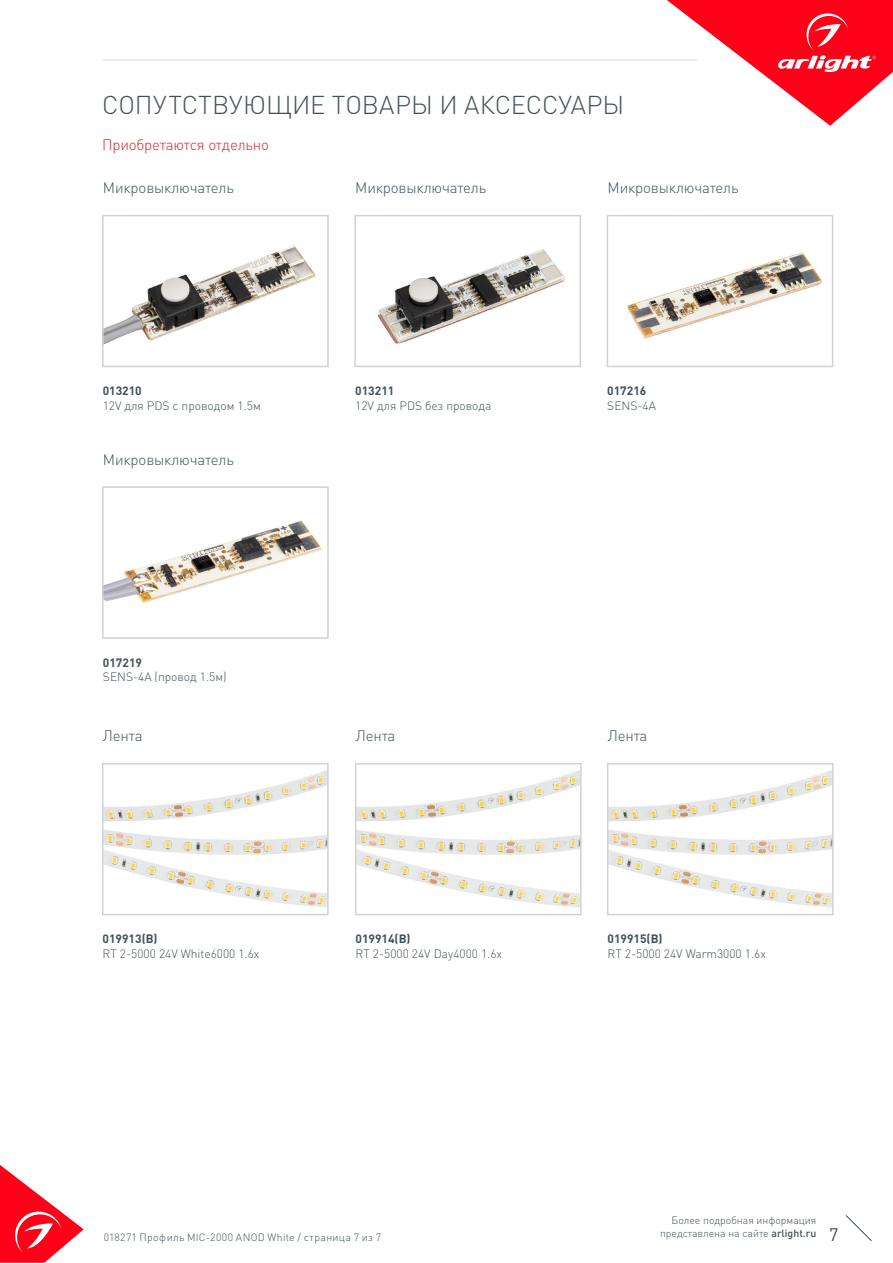
<style>
.page{position:relative;width:893px;height:1263px;background:#fff}
.page>*{position:absolute;margin:0;border:0;box-sizing:border-box;transform-origin:0 0}
.t1{font:300 25.5px "DIN Pro";color:#425159}
.t2{font:18px "DIN Pro";color:#425159}
.t3{font:300 15px "DIN Pro";letter-spacing:-.01em;color:#425159}
.t4{font:300 15px "DIN Pro";letter-spacing:-.01em;color:#d5262a}
.t5{font:300 12px "DIN Pro";color:#425159}
.t6{font:700 12px "DIN Pro";color:#425159}
.t7{font:300 10.5px "DIN Pro";color:#425159}
.t8{font:300 10.5px "DIN Pro";letter-spacing:.035em;color:#425159}
.s1{font-weight:500}
</style>
<div class="page">
<svg style="left:0;top:1165px;width:84px;height:98px"></svg>
<svg style="left:845px;top:1215px;width:27px;height:26px"></svg>
<svg style="left:667px;top:0;width:226px;height:126px"></svg>
<hr style="left:102px;top:60px;width:595px;height:1px;background:#dcdddf">
<img style="left:105px;top:520px;width:217px;height:83px">
<div style="left:102px;top:486px;width:227px;height:153px;border:2px solid #d1d2d4"></div>
<img style="left:377px;top:249px;width:189px;height:95px">
<div style="left:354px;top:215px;width:227px;height:152px;border:2px solid #d1d2d4"></div>
<img style="left:627px;top:252px;width:194px;height:87px">
<div style="left:607px;top:215px;width:226px;height:152px;border:2px solid #d1d2d4"></div>
<img style="left:105px;top:245px;width:211px;height:99px">
<div style="left:102px;top:215px;width:227px;height:152px;border:2px solid #d1d2d4"></div>
<img style="left:105px;top:770px;width:221px;height:137px">
<div style="left:102px;top:763px;width:227px;height:152px;border:2px solid #d1d2d4"></div>
<img style="left:358px;top:770px;width:221px;height:137px">
<div style="left:355px;top:763px;width:227px;height:152px;border:2px solid #d1d2d4"></div>
<img style="left:610px;top:770px;width:221px;height:137px">
<div style="left:607px;top:763px;width:227px;height:152px;border:2px solid #d1d2d4"></div>
<p class="t1" style="left:102px;top:87px;width:524px">СОПУТСТВУЮЩИЕ ТОВАРЫ И АКСЕССУАРЫ</p>
<p class="t4" style="left:102px;top:134px;width:168px">Приобретаются отдельно</p>
<p class="t3" style="left:103px;top:177px;width:132px">Микровыключатель</p>
<p class="t6" style="left:103px;top:383px;width:41px">013210</p>
<p class="t5" style="left:103px;top:397px;width:160px">12V для PDS с проводом 1.5м</p>
<p class="t3" style="left:103px;top:449px;width:132px">Микровыключатель</p>
<p class="t6" style="left:103px;top:654px;width:41px">017219</p>
<p class="t5" style="left:103px;top:669px;width:125px">SENS-4A (провод 1.5м)</p>
<p class="t3" style="left:103px;top:725px;width:41px">Лента</p>
<p class="t6" style="left:103px;top:931px;width:57px">019913(B)</p>
<p class="t5" style="left:103px;top:945px;width:158px">RT 2-5000 24V White6000 1.6x</p>
<p class="t3" style="left:355px;top:177px;width:132px">Микровыключатель</p>
<p class="t6" style="left:355px;top:383px;width:41px">013211</p>
<p class="t5" style="left:355px;top:397px;width:138px">12V для PDS без провода</p>
<p class="t3" style="left:356px;top:725px;width:41px">Лента</p>
<p class="t6" style="left:356px;top:931px;width:57px">019914(B)</p>
<p class="t5" style="left:356px;top:945px;width:148px">RT 2-5000 24V Day4000 1.6x</p>
<p class="t3" style="left:608px;top:177px;width:132px">Микровыключатель</p>
<p class="t6" style="left:607px;top:383px;width:41px">017216</p>
<p class="t5" style="left:607px;top:397px;width:50px">SENS-4A</p>
<p class="t3" style="left:608px;top:725px;width:41px">Лента</p>
<p class="t6" style="left:607px;top:931px;width:57px">019915(B)</p>
<p class="t5" style="left:607px;top:945px;width:160px">RT 2-5000 24V Warm3000 1.6x</p>
<p class="t7" style="left:672px;top:1213px;width:146px">Более подробная информация</p>
<p class="t7" style="left:660px;top:1226px;width:158px">представлена на сайте <span class="s1">arlight.ru</span></p>
<p class="t8" style="left:104px;top:1230px;width:279px">018271 Профиль MIC-2000 ANOD White / страница 7 из 7</p>
<h2 class="t2" style="left:829px;top:1222px;width:11px">7</h2>
</div>
